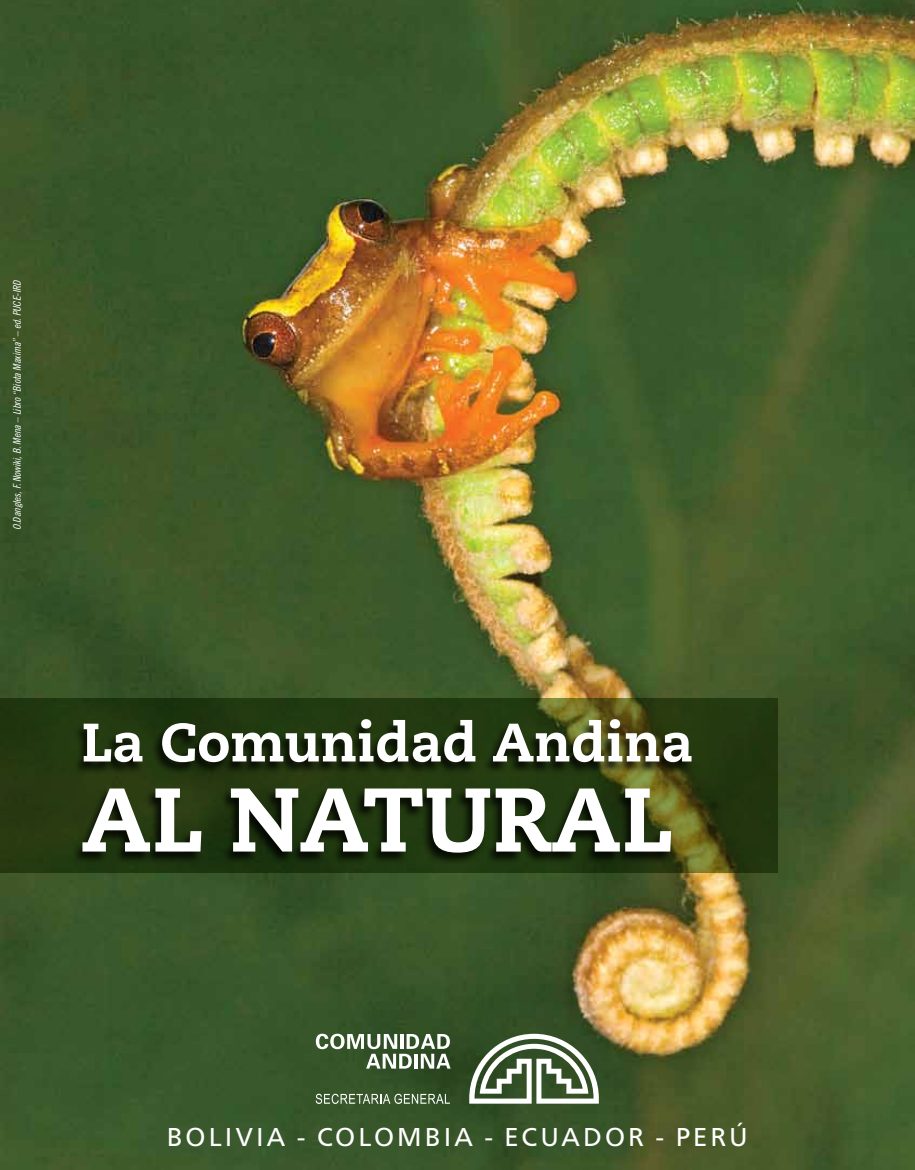
<style>
.page{position:relative;width:915px;height:1170px;background:#fff}
.page>*{position:absolute;margin:0;border:0;box-sizing:border-box;transform-origin:0 0}
.t1{font:800 90px "Caecilia LT Std";color:#fff}
.t2{font:800 54px "Caecilia LT Std";color:#fff}
.t3{font:27px "Carto Gothic Std";letter-spacing:.12em;color:#fff}
.t4{font:10.5px "Trade Gothic LT Std Cn 18 Obl";color:#fff}
</style>
<div class="page">
<img style="left:0;top:1px;width:914px;height:1168px">
<svg style="left:0;top:698px;width:777px;height:175px;background:#283b10"></svg>
<div style="left:71px;top:718px;width:621px;height:146px;background:#000;opacity:.8"></div>
<svg style="left:316px;top:1033px;width:134px;height:35px"></svg>
<svg style="left:315px;top:1093px;width:135px;height:10px"></svg>
<svg style="left:469px;top:1033px;width:129px;height:70px"></svg>
<p class="t4" style="left:11px;top:530px;width:251px;rotate:-90deg">O.Dangles, F. Nowiki, B. Mena – Libro “Biota Maxima” – ed. PUCE-IRD</p>
<h2 class="t2" style="left:81px;top:709px;width:613px">La Comunidad Andina</h2>
<h1 class="t1" style="left:81px;top:764px;width:593px">AL NATURAL</h1>
<h3 class="t3" style="left:167px;top:1120px;width:582px">BOLIVIA - COLOMBIA - ECUADOR - PERÚ</h3>
</div>
